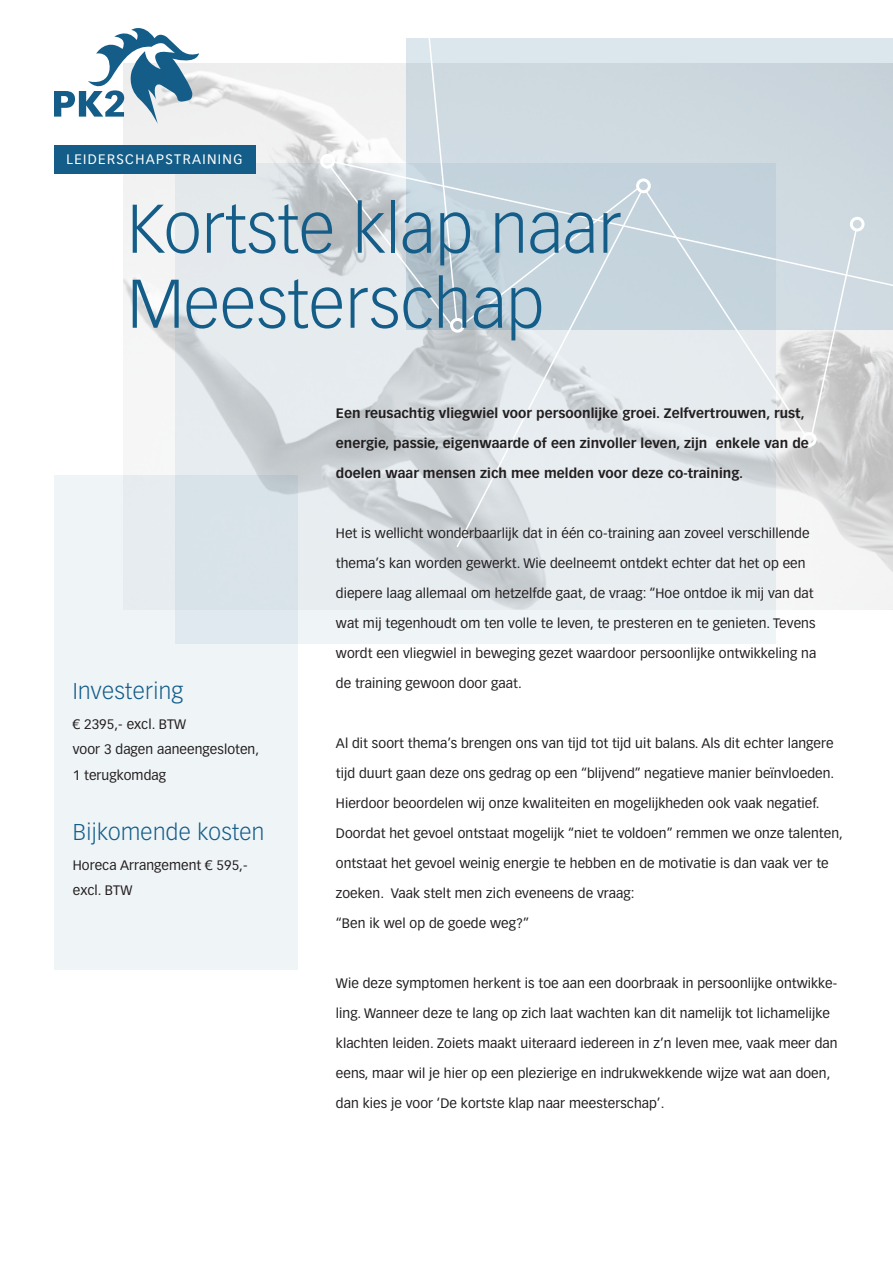
<style>
.page{position:relative;width:893px;height:1263px;background:#fff}
.page>*{position:absolute;margin:0;border:0;box-sizing:border-box;transform-origin:0 0}
.t1{font:300 67.5px "Vectora LT Std";color:#135d88}
.t2{font:300 22.5px "Vectora LT Std";letter-spacing:.015em;color:#135d88}
.t3{font:13.5px/25.5px "Vectora LT Std";letter-spacing:.005em;color:#231f20}
.t4{font:700 13.5px "Vectora LT Std";letter-spacing:.005em;color:#231f20}
.t5{font:13.5px "Vectora LT Std";letter-spacing:.1em;color:#fff}
</style>
<div class="page">
<img style="left:123px;top:64px;width:770px;height:545px">
<svg style="left:858px;top:38px;width:35px;height:122px;background:#cbd7de"></svg>
<svg style="left:176px;top:164px;width:600px;height:480px;background:#e1e6e9"></svg>
<div style="left:54px;top:476px;width:244px;height:493px;background:linear-gradient(to bottom,#e2eaee,#f4f8fa)"></div>
<svg style="left:331px;top:160px;width:562px;height:317px;background:#d1d6d9"></svg>
<svg style="left:455px;top:437px;width:188px;height:112px;background:#e1e6e9"></svg>
<svg style="left:327px;top:38px;width:531px;height:399px;background:#d1dbe0"></svg>
<div style="left:450px;top:318px;width:15px;height:15px;border:3px solid #fff;border-radius:50%"></div>
<div style="left:636px;top:179px;width:15px;height:14px;border:3px solid #fff;border-radius:50%"></div>
<div style="left:850px;top:217px;width:14px;height:14px;border:3px solid #fff;border-radius:50%"></div>
<div style="left:802px;top:432px;width:15px;height:15px;border:3px solid #fff;border-radius:50%"></div>
<div style="left:320px;top:154px;width:15px;height:15px;border:3px solid #fff;border-radius:50%"></div>
<div style="left:54px;top:145px;width:201px;height:29px;background:#135d88"></div>
<svg style="left:54px;top:28px;width:145px;height:96px"></svg>
<p class="t5" style="left:67px;top:151px;width:177px">LEIDERSCHAPSTRAINING</p>
<p class="t1" style="left:128px;top:190px;width:496px">Kortste klap naar</p>
<p class="t1" style="left:128px;top:265px;width:418px">Meesterschap</p>
<p class="t2" style="left:73px;top:677px;width:112px">Investering</p>
<p class="t3" style="left:73px;top:711px;width:115px">€ 2395,- excl. BTW</p>
<p class="t3" style="left:73px;top:737px;width:188px">voor 3 dagen aaneengesloten,</p>
<p class="t3" style="left:73px;top:762px;width:95px">1 terugkomdag</p>
<p class="t2" style="left:73px;top:818px;width:193px">Bijkomende kosten</p>
<p class="t3" style="left:73px;top:852px;width:176px">Horeca Arrangement € 595,- excl. BTW</p>
<p class="t4" style="left:336px;top:405px;width:470px">Een reusachtig vliegwiel voor persoonlijke groei. Zelfvertrouwen, rust,</p>
<p class="t4" style="left:336px;top:435px;width:474px">energie, passie, eigenwaarde of een zinvoller leven, zijn enkele van de</p>
<p class="t4" style="left:336px;top:465px;width:409px">doelen waar mensen zich mee melden voor deze co-training.</p>
<p class="t3" style="left:336px;top:520px;width:475px">Het is wellicht wonderbaarlijk dat in één co-training aan zoveel verschillende</p>
<p class="t3" style="left:336px;top:550px;width:471px">thema’s kan worden gewerkt. Wie deelneemt ontdekt echter dat het op een</p>
<p class="t3" style="left:336px;top:580px;width:479px">diepere laag allemaal om hetzelfde gaat, de vraag: “Hoe ontdoe ik mij van dat</p>
<p class="t3" style="left:336px;top:610px;width:481px">wat mij tegenhoudt om ten volle te leven, te presteren en te genieten. Tevens</p>
<p class="t3" style="left:336px;top:640px;width:482px">wordt een vliegwiel in beweging gezet waardoor persoonlijke ontwikkeling na</p>
<p class="t3" style="left:336px;top:670px;width:187px">de training gewoon door gaat.</p>
<p class="t3" style="left:336px;top:730px;width:499px">Al dit soort thema’s brengen ons van tijd tot tijd uit balans. Als dit echter langere</p>
<p class="t3" style="left:336px;top:760px;width:500px">tijd duurt gaan deze ons gedrag op een “blijvend” negatieve manier beïnvloeden.</p>
<p class="t3" style="left:336px;top:790px;width:485px">Hierdoor beoordelen wij onze kwaliteiten en mogelijkheden ook vaak negatief.</p>
<p class="t3" style="left:336px;top:820px;width:508px">Doordat het gevoel ontstaat mogelijk “niet te voldoen” remmen we onze talenten,</p>
<p class="t3" style="left:336px;top:850px;width:494px">ontstaat het gevoel weinig energie te hebben en de motivatie is dan vaak ver te</p>
<p class="t3" style="left:336px;top:880px;width:300px">zoeken. Vaak stelt men zich eveneens de vraag:</p>
<p class="t3" style="left:336px;top:910px;width:195px">“Ben ik wel op de goede weg?”</p>
<p class="t3" style="left:336px;top:970px;width:503px">Wie deze symptomen herkent is toe aan een doorbraak in persoonlijke ontwikke-</p>
<p class="t3" style="left:336px;top:1000px;width:495px">ling. Wanneer deze te lang op zich laat wachten kan dit namelijk tot lichamelijke</p>
<p class="t3" style="left:336px;top:1030px;width:503px">klachten leiden. Zoiets maakt uiteraard iedereen in z’n leven mee, vaak meer dan</p>
<p class="t3" style="left:336px;top:1060px;width:496px">eens, maar wil je hier op een plezierige en indrukwekkende wijze wat aan doen,</p>
<p class="t3" style="left:336px;top:1090px;width:330px">dan kies je voor ‘De kortste klap naar meesterschap’.</p>
</div>
